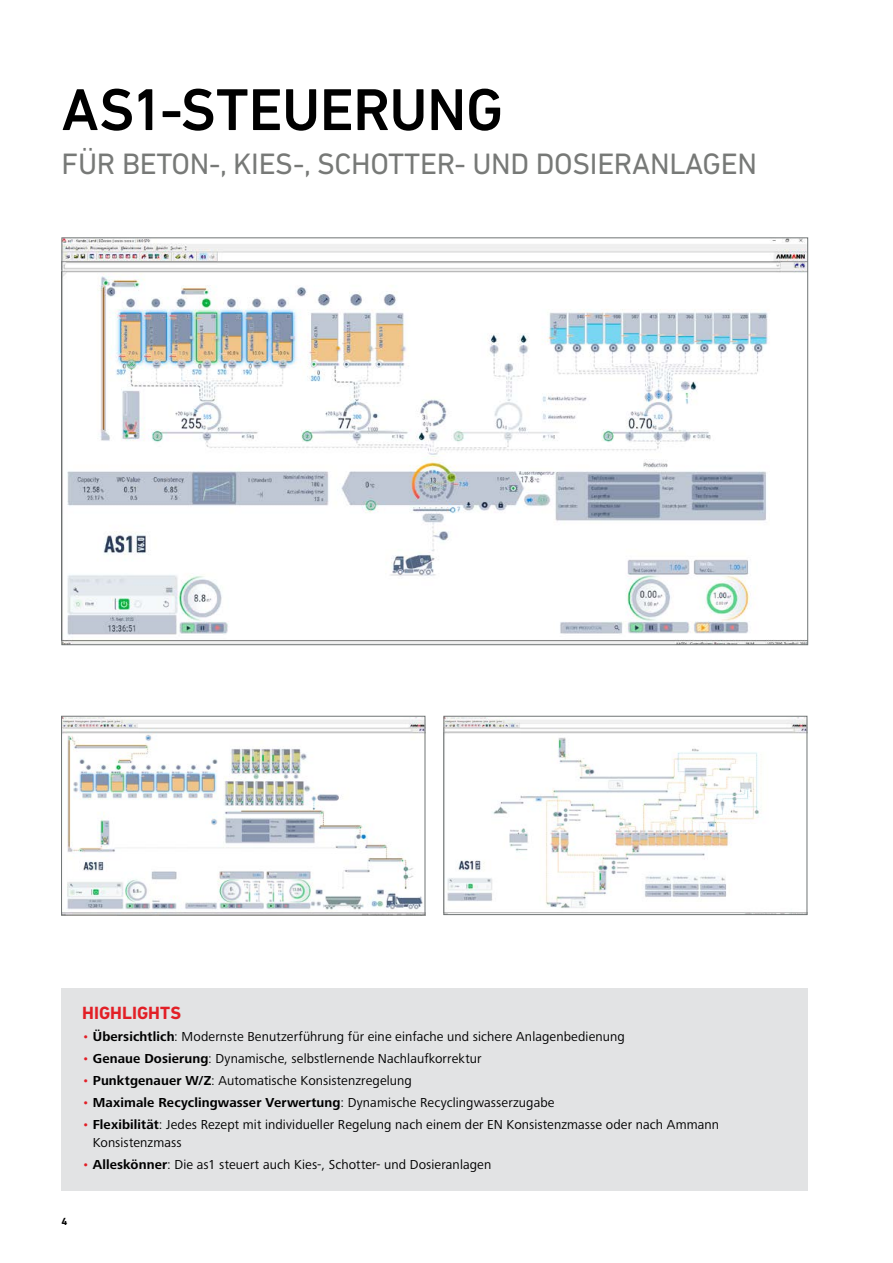
<style>
.page{position:relative;width:893px;height:1263px;background:#fff}
.page>*{position:absolute;margin:0;border:0;box-sizing:border-box;transform-origin:0 0}
.t1{font:500 60px "DIN Next LT Pro";letter-spacing:-.01em;color:#000}
.t2{font:30px "DIN Next LT Pro";letter-spacing:-.01em;color:#777977}
.t3{font:700 18px "DIN Next LT Pro";color:#e21f26}
.t4{font:13.5px/18.8px "Frutiger Next LTW1 G";letter-spacing:.01em;color:#000}
.t5{font:700 13.5px "Frutiger Next LTW1 G";letter-spacing:.01em;color:#000}
.t6{font:700 10.5px "DIN Next LT Pro";color:#000}
.s1{color:#e21f26}
.s2{font-weight:700}
.s3{font-weight:400;color:#e21f26}
.s4{font-weight:400}
</style>
<div class="page">
<img style="left:446px;top:718px;width:359px;height:195px">
<div style="left:444px;top:716px;width:363px;height:199px;border:1px solid #707575"></div>
<img style="left:63px;top:718px;width:360px;height:195px">
<div style="left:61px;top:716px;width:364px;height:199px;border:1px solid #707575"></div>
<div style="left:61px;top:988px;width:746px;height:203px;background:#e2e3e4"></div>
<img style="left:64px;top:240px;width:742px;height:403px">
<h1 class="t1" style="left:62px;top:75px;width:443px">AS1-STEUERUNG</h1>
<h2 class="t2" style="left:62px;top:146px;width:697px">FÜR BETON-, KIES-, SCHOTTER- UND DOSIERANLAGEN</h2>
<h3 class="t3" style="left:82px;top:1002px;width:100px">HIGHLIGHTS</h3>
<p class="t4" style="left:82px;top:1027px;width:544px"><span class="s1">•</span> <span class="s2">Übersichtlich</span>: Modernste Benutzerführung für eine einfache und sichere Anlagenbedienung</p>
<p class="t4" style="left:82px;top:1049px;width:401px"><span class="s1">•</span> <span class="s2">Genaue Dosierung</span>: Dynamische, selbstlernende Nachlaufkorrektur</p>
<p class="t4" style="left:82px;top:1071px;width:331px"><span class="s1">•</span> <span class="s2">Punktgenauer W/Z</span>: Automatische Konsistenzregelung</p>
<p class="t5" style="left:82px;top:1094px;width:474px"><span class="s3">•</span> Maximale Recyclingwasser Verwertung<span class="s4">: Dynamische Recyclingwasserzugabe</span></p>
<p class="t4" style="left:93px;top:1115px;width:628px;text-indent:-11px"><span class="s1">•</span> <span class="s2">Flexibilität</span>: Jedes Rezept mit individueller Regelung nach einem der EN Konsistenzmasse oder nach Ammann<br>Konsistenzmass</p>
<p class="t4" style="left:82px;top:1156px;width:411px"><span class="s1">•</span> <span class="s2">Alleskönner</span>: Die as1 steuert auch Kies-, Schotter- und Dosieranlagen</p>
<p class="t6" style="left:62px;top:1216px;width:7px">4</p>
</div>
